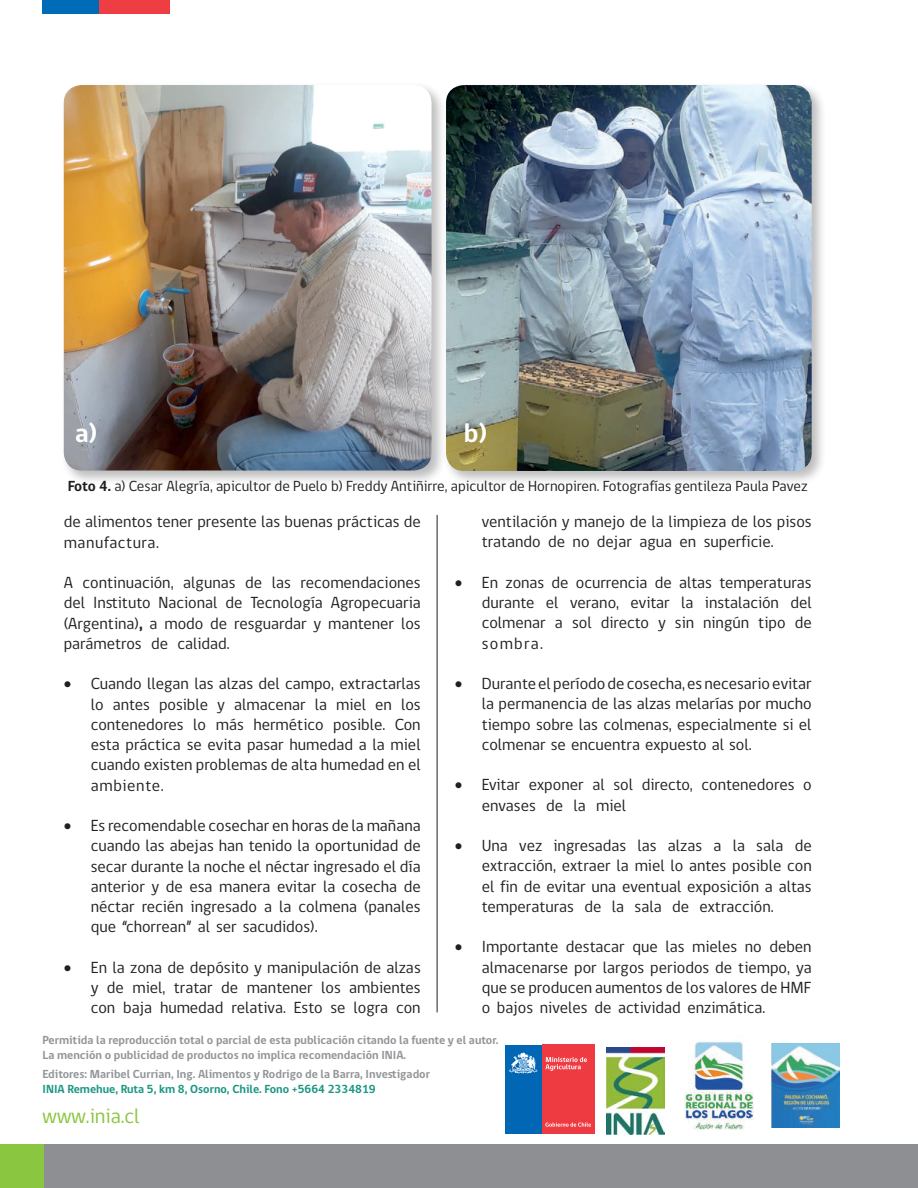
<style>
.page{position:relative;width:918px;height:1188px;background:#fff}
.page>*{position:absolute;margin:0;border:0;box-sizing:border-box;transform-origin:0 0}
.t1{font:700 27px "gob CL";color:#fff}
.t2{font:21px "gob CL";color:#8bc640}
.t3{font:16.5px/20.2px "gob CL";color:#231f20;text-align:justify}
.t4{font:15px "gob CL";color:#231f20}
.t5{font:700 12px/15px "gob CL";color:#939598}
.t6{font:700 12px "gob CL";color:#1b9781}
.s1{font-weight:700}
</style>
<div class="page">
<div style="left:43px;top:1144px;width:875px;height:44px;background:#8d8f92"></div>
<div style="left:0;top:1144px;width:44px;height:44px;background:#8bc640"></div>
<div style="left:43px;top:0;width:56px;height:14px;background:#006cb7"></div>
<div style="left:99px;top:0;width:71px;height:14px;background:#ee3d43"></div>
<hr style="left:437px;top:515px;width:1px;height:497px;background:#231f20">
<div style="left:61px;top:82px;width:386px;height:403px;background:#231f20;opacity:.3"></div>
<img style="left:64px;top:85px;width:368px;height:386px">
<div style="left:443px;top:82px;width:384px;height:404px;background:#231f20;opacity:.3"></div>
<img style="left:446px;top:85px;width:366px;height:386px">
<img style="left:771px;top:1043px;width:69px;height:85px">
<img style="left:685px;top:1042px;width:69px;height:88px">
<div style="left:505px;top:1045px;width:36px;height:89px;background:#0166b3"></div>
<div style="left:542px;top:1044px;width:53px;height:90px;background:#ee3a41"></div>
<svg style="left:509px;top:1052px;width:29px;height:22px"></svg>
<svg style="left:545px;top:1057px;width:42px;height:14px"></svg>
<svg style="left:545px;top:1123px;width:46px;height:4px"></svg>
<img style="left:607px;top:1047px;width:58px;height:88px">
<h1 class="t1" style="left:75px;top:415px;width:24px">a)</h1>
<h1 class="t1" style="left:464px;top:415px;width:25px">b)</h1>
<p class="t4" style="left:68px;top:476px;width:742px"><span class="s1">Foto 4.</span> a) Cesar Alegría, apicultor de Puelo b) Freddy Antiñirre, apicultor de Hornopiren. Fotografías gentileza Paula Pavez</p>
<p class="t3" style="left:64px;top:512px;width:358px">de alimentos tener presente las buenas prácticas de manufactura.</p>
<p class="t3" style="left:64px;top:573px;width:358px">A continuación, algunas de las recomendaciones del Instituto Nacional de Tecnología Agropecuaria (Argentina)<span class="s1">,</span> a modo de resguardar y mantener los parámetros de calidad.</p>
<p class="t3" style="left:91px;top:674px;width:331px;text-indent:-27px">• Cuando llegan las alzas del campo, extractarlas lo antes posible y almacenar la miel en los contenedores lo más hermético posible. Con esta práctica se evita pasar humedad a la miel cuando existen problemas de alta humedad en el ambiente.</p>
<p class="t3" style="left:91px;top:816px;width:331px;text-indent:-27px">• Es recomendable cosechar en horas de la mañana cuando las abejas han tenido la oportunidad de secar durante la noche el néctar ingresado el día anterior y de esa manera evitar la cosecha de néctar recién ingresado a la colmena (panales que “chorrean” al ser sacudidos).</p>
<p class="t3" style="left:91px;top:958px;width:331px;text-indent:-27px">• En la zona de depósito y manipulación de alzas y de miel, tratar de mantener los ambientes con baja humedad relativa. Esto se logra con</p>
<p class="t3" style="left:482px;top:512px;width:331px">ventilación y manejo de la limpieza de los pisos tratando de no dejar agua en superficie.</p>
<p class="t3" style="left:482px;top:573px;width:331px;text-indent:-27px">• En zonas de ocurrencia de altas temperaturas durante el verano, evitar la instalación del colmenar a sol directo y sin ningún tipo de sombra.</p>
<p class="t3" style="left:482px;top:674px;width:331px;text-indent:-27px">• Durante el período de cosecha, es necesario evitar la permanencia de las alzas melarías por mucho tiempo sobre las colmenas, especialmente si el colmenar se encuentra expuesto al sol.</p>
<p class="t3" style="left:482px;top:775px;width:331px;text-indent:-27px">• Evitar exponer al sol directo, contenedores o envases de la miel</p>
<p class="t3" style="left:482px;top:836px;width:331px;text-indent:-27px">• Una vez ingresadas las alzas a la sala de extracción, extraer la miel lo antes posible con el fin de evitar una eventual exposición a altas temperaturas de la sala de extracción.</p>
<p class="t3" style="left:482px;top:937px;width:331px;text-indent:-27px">• Importante destacar que las mieles no deben almacenarse por largos periodos de tiempo, ya que se producen aumentos de los valores de HMF o bajos niveles de actividad enzimática.</p>
<p class="t5" style="left:43px;top:1032px;width:457px">Permitida la reproducción total o parcial de esta publicación citando la fuente y el autor.<br>La mención o publicidad de productos no implica recomendación INIA.</p>
<p class="t5" style="left:43px;top:1067px;width:389px">Editores: Maribel Currian, Ing. Alimentos y Rodrigo de la Barra, Investigador</p>
<p class="t6" style="left:43px;top:1081px;width:335px">INIA Remehue, Ruta 5, km 8, Osorno, Chile. Fono +5664 2334819</p>
<p class="t2" style="left:43px;top:1102px;width:99px">www.inia.cl</p>
</div>
